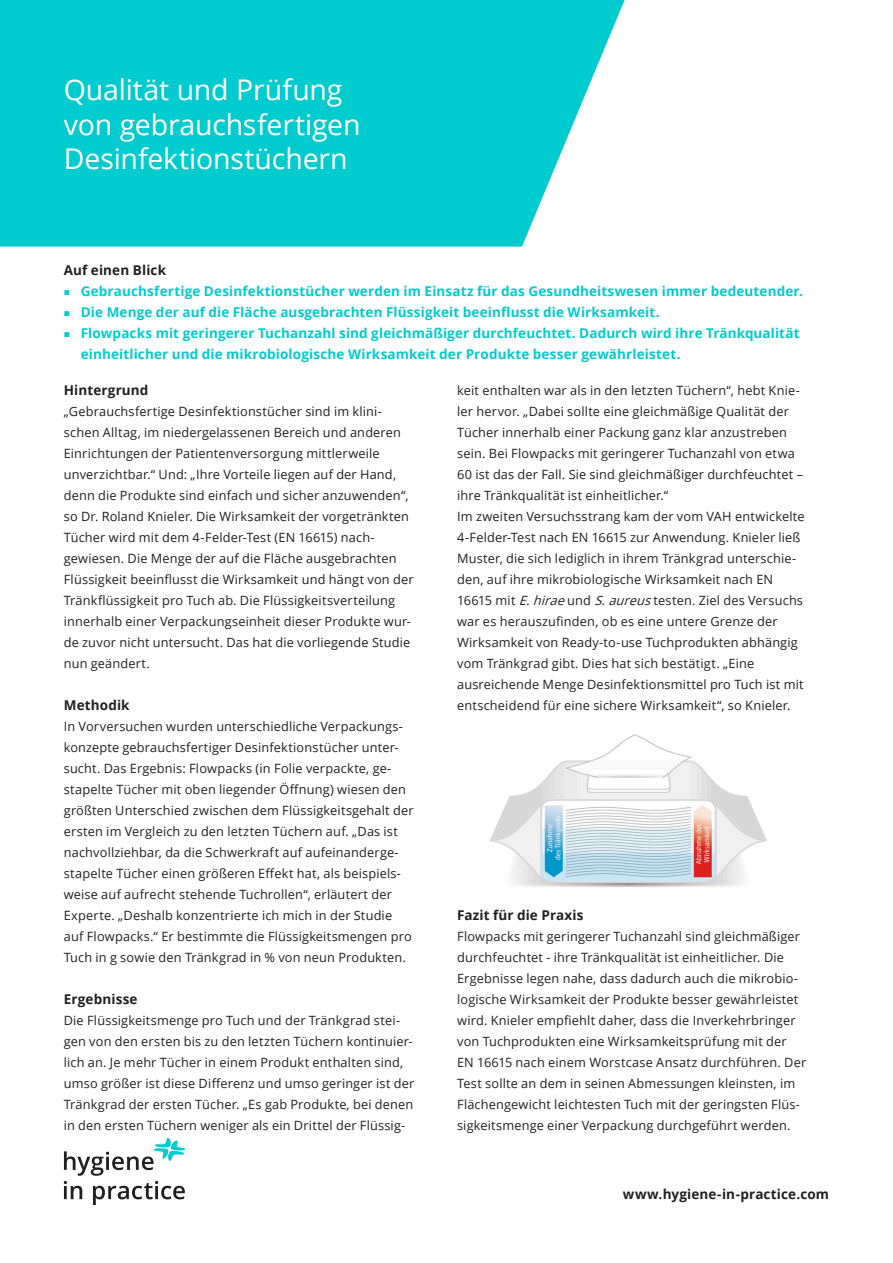
<style>
.page{position:relative;width:893px;height:1263px;background:#fff}
.page>*{position:absolute;margin:0;border:0;box-sizing:border-box;transform-origin:0 0}
.Titel{font:28.5px/34.5px "Open Sans";letter-spacing:-.005em;color:#fff}
.t1{font:700 13.5px/21px "Open Sans";letter-spacing:.01em;color:#00cbce}
.t2{font:700 13.5px "Open Sans";letter-spacing:.01em;color:#231f20}
.t3{font:12.75px/21px "Open Sans";letter-spacing:.015em;color:#231f20}
.s1{font-family:"Arial";font-weight:400;font-size:10.5px}
.s2{font-style:italic}
</style>
<div class="page">
<svg style="left:0;top:0;width:625px;height:247px;background:#15cfd2"></svg>
<svg style="left:64px;top:1138px;width:121px;height:67px"></svg>
<img style="left:490px;top:734px;width:277px;height:153px">
<p class="Titel" style="left:64px;top:72px;width:298px">Qualität und Prüfung von gebrauchsfertigen<br>Desinfektionstüchern</p>
<p class="t2" style="left:64px;top:261px;width:104px">Auf einen Blick</p>
<p class="t1" style="left:64px;top:281px;width:741px"><span class="s1">■</span> Gebrauchsfertige Desinfektionstücher werden im Einsatz für das Gesundheitswesen immer bedeutender.</p>
<p class="t1" style="left:64px;top:302px;width:597px"><span class="s1">■</span> Die Menge der auf die Fläche ausgebrachten Flüssigkeit beeinflusst die Wirksamkeit.</p>
<p class="t1" style="left:81px;top:323px;width:720px;text-indent:-17px"><span class="s1">■</span> Flowpacks mit geringerer Tuchanzahl sind gleichmäßiger durchfeuchtet. Dadurch wird ihre Tränkqualität einheitlicher und die mikrobiologische Wirksamkeit der Produkte besser gewährleistet.</p>
<p class="t2" style="left:64px;top:381px;width:86px">Hintergrund</p>
<p class="t3" style="left:64px;top:401px;width:351px">„Gebrauchsfertige Desinfektionstücher sind im klini&shy;schen Alltag, im niedergelassenen Bereich und anderen Einrichtungen der Patientenversorgung mittlerweile unverzichtbar.“ Und: „Ihre Vorteile liegen auf der Hand, denn die Produkte sind einfach und sicher anzuwenden“, so Dr. Roland Knieler. Die Wirksamkeit der vorgetränkten Tücher wird mit dem 4-Felder-Test (EN 16615) nach&shy;gewiesen. Die Menge der auf die Fläche ausgebrachten Flüssigkeit beeinflusst die Wirksamkeit und hängt von der Tränkflüssigkeit pro Tuch ab. Die Flüssigkeitsverteilung innerhalb einer Verpackungseinheit dieser Produkte wur&shy;de zuvor nicht untersucht. Das hat die vorliegende Studie nun geändert.</p>
<p class="t2" style="left:64px;top:696px;width:67px">Methodik</p>
<p class="t3" style="left:64px;top:716px;width:351px">In Vorversuchen wurden unterschiedliche Verpackungs&shy;konzepte gebrauchsfertiger Desinfektionstücher unter&shy;sucht. Das Ergebnis: Flowpacks (in Folie verpackte, ge&shy;stapelte Tücher mit oben liegender Öffnung) wiesen den größten Unterschied zwischen dem Flüssigkeitsgehalt der ersten im Vergleich zu den letzten Tüchern auf. „Das ist nachvollziehbar, da die Schwerkraft auf aufeinanderge&shy;stapelte Tücher einen größeren Effekt hat, als beispiels&shy;weise auf aufrecht stehende Tuchrollen“, erläutert der Experte. „Deshalb konzentrierte ich mich in der Studie auf Flowpacks.“ Er bestimmte die Flüssigkeitsmengen pro Tuch in g sowie den Tränkgrad in % von neun Produkten.</p>
<p class="t2" style="left:64px;top:990px;width:75px">Ergebnisse</p>
<p class="t3" style="left:64px;top:1010px;width:352px">Die Flüssigkeitsmenge pro Tuch und der Tränkgrad stei&shy;gen von den ersten bis zu den letzten Tüchern kontinuier&shy;lich an. Je mehr Tücher in einem Produkt enthalten sind, umso größer ist diese Differenz und umso geringer ist der Tränkgrad der ersten Tücher. „Es gab Produkte, bei denen in den ersten Tüchern weniger als ein Drittel der Flüssig-</p>
<p class="t3" style="left:457px;top:379px;width:347px">keit enthalten war als in den letzten Tüchern“, hebt Knie&shy;ler hervor. „Dabei sollte eine gleichmäßige Qualität der Tücher innerhalb einer Packung ganz klar anzustreben sein. Bei Flowpacks mit geringerer Tuchanzahl von etwa 60 ist das der Fall. Sie sind gleichmäßiger durchfeuchtet – ihre Tränkqualität ist einheitlicher.“</p>
<p class="t3" style="left:457px;top:505px;width:349px">Im zweiten Versuchsstrang kam der vom VAH entwickelte 4-Felder-Test nach EN 16615 zur Anwendung. Knieler ließ Muster, die sich lediglich in ihrem Tränkgrad unterschie&shy;den, auf ihre mikrobiologische Wirksamkeit nach EN 16615 mit <span class="s2">E.hirae</span>und <span class="s2">S.aureus</span>testen. Ziel des Versuchs war es herauszufinden, ob es eine untere Grenze der Wirksamkeit von Ready-to-use Tuchprodukten abhängig vom Tränkgrad gibt. Dies hat sich bestätigt. „Eine ausreichende Menge Desinfektionsmittel pro Tuch ist mit entscheidend für eine sichere Wirksamkeit“, so Knieler.</p>
<p class="t2" style="left:457px;top:905px;width:128px">Fazit für die Praxis</p>
<p class="t3" style="left:457px;top:925px;width:351px">Flowpacks mit geringerer Tuchanzahl sind gleichmäßiger durchfeuchtet - ihre Tränkqualität ist einheitlicher. Die Ergebnisse legen nahe, dass dadurch auch die mikrobio&shy;logische Wirksamkeit der Produkte besser gewährleistet wird. Knieler empfiehlt daher, dass die Inverkehrbringer von Tuchprodukten eine Wirksamkeitsprüfung mit der EN 16615 nach einem Worstcase Ansatz durchführen. Der Test sollte an dem in seinen Abmessungen kleinsten, im Flächengewicht leichtesten Tuch mit der geringsten Flüs&shy;sigkeitsmenge einer Verpackung durchgeführt werden.</p>
<p class="t2" style="left:623px;top:1185px;width:208px">www.hygiene-in-practice.com</p>
</div>
